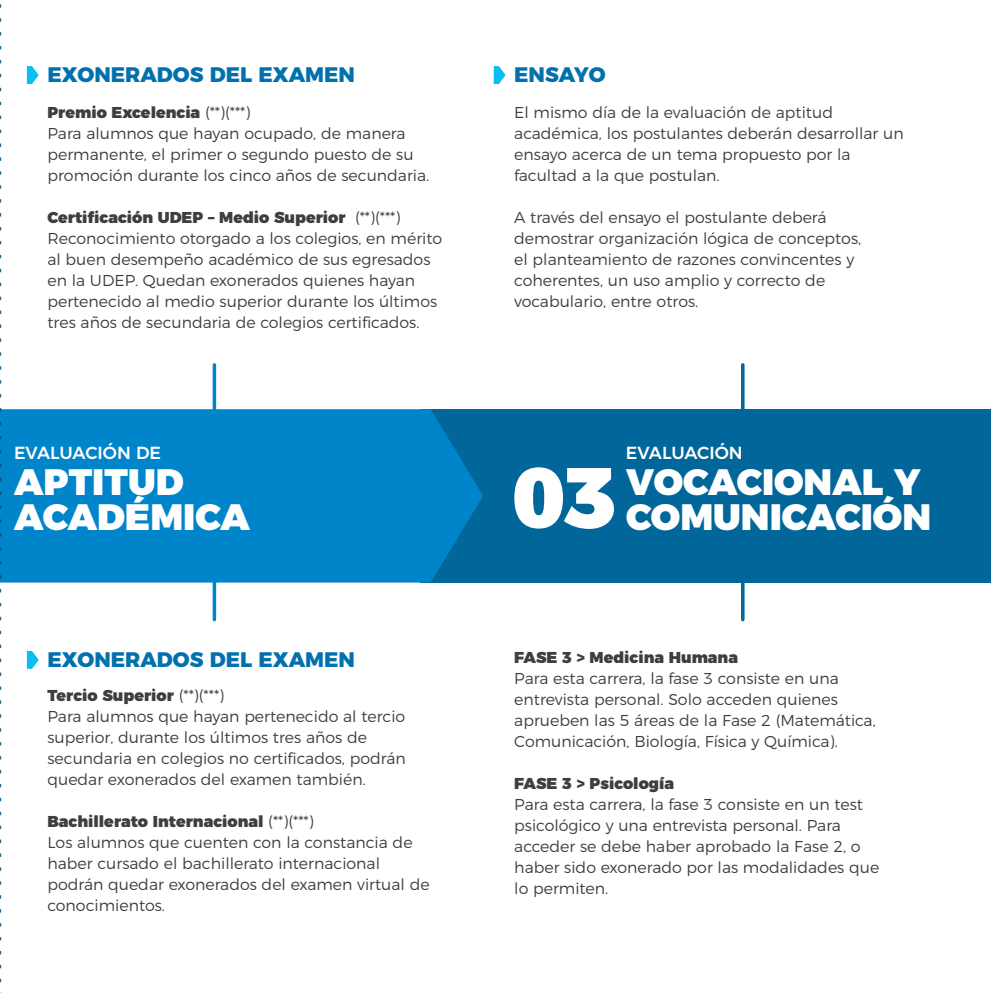
<style>
.page{position:relative;width:991px;height:993px;background:#fff}
.page>*{position:absolute;margin:0;border:0;box-sizing:border-box;transform-origin:0 0}
.t1{font:900 85.75px "Montserrat";color:#fff}
.t2{font:900 36.75px/35px "Montserrat";color:#fff}
.t3{font:800 21px "Montserrat";color:#0071ad}
.t4{font:500 17.5px "Montserrat";color:#fff}
.t5{font:300 15.75px/21px "Montserrat";color:#3e3e3f}
.t6{font:900 15.75px "Montserrat";color:#3e3e3f}
.s1{font-weight:900}
</style>
<div class="page">
<div style="left:420px;top:409px;width:571px;height:173px;background:#01669a"></div>
<div style="left:1px;top:409px;width:482px;height:173px;background:#0084ca"></div>
<svg style="left:27px;top:651px;width:12px;height:17px"></svg>
<svg style="left:27px;top:66px;width:12px;height:18px"></svg>
<svg style="left:0;top:4px;width:1px;height:979px"></svg>
<hr style="left:213px;top:547px;width:3px;height:72px;background:#0084ca">
<hr style="left:213px;top:365px;width:3px;height:72px;background:#0084ca">
<hr style="left:741px;top:547px;width:3px;height:72px;background:#01669a">
<hr style="left:741px;top:365px;width:3px;height:72px;background:#01669a">
<svg style="left:494px;top:66px;width:11px;height:18px"></svg>
<h3 class="t3" style="left:47px;top:57px;width:309px">EXONERADOS DEL EXAMEN</h3>
<p class="t5" style="left:47px;top:101px;width:383px"><span class="s1">Premio Excelencia</span> (**)(***)<br>Para alumnos que hayan ocupado, de manera permanente, el primer o segundo puesto de su promoción durante los cinco años de secundaria.</p>
<p class="t5" style="left:47px;top:205px;width:396px"><span class="s1">Certificación UDEP – Medio Superior</span> (**)(***)<br>Reconocimiento otorgado a los colegios, en mérito al buen desempeño académico de sus egresados en la UDEP. Quedan exonerados quienes hayan pertenecido al medio superior durante los últimos tres años de secundaria de colegios certificados.</p>
<p class="t4" style="left:14px;top:438px;width:149px">EVALUACIÓN DE</p>
<h2 class="t2" style="left:14px;top:461px;width:237px">APTITUD<br>ACADÉMICA</h2>
<h3 class="t3" style="left:47px;top:642px;width:309px">EXONERADOS DEL EXAMEN</h3>
<p class="t5" style="left:47px;top:683px;width:360px"><span class="s1">Tercio Superior</span> (**)(***)<br>Para alumnos que hayan pertenecido al tercio superior, durante los últimos tres años de secundaria en colegios no certificados, podrán quedar exonerados del examen también.</p>
<p class="t5" style="left:47px;top:809px;width:384px"><span class="s1">Bachillerato Internacional</span> (**)(***)<br>Los alumnos que cuenten con la constancia de haber cursado el bachillerato internacional podrán quedar exonerados del examen virtual de conocimientos.</p>
<h3 class="t3" style="left:514px;top:57px;width:93px">ENSAYO</h3>
<p class="t5" style="left:514px;top:101px;width:391px">El mismo día de la evaluación de aptitud académica, los postulantes deberán desarrollar un ensayo acerca de un tema propuesto por la facultad a la que postulan.</p>
<p class="t5" style="left:514px;top:205px;width:348px">A través del ensayo el postulante deberá demostrar organización lógica de conceptos, el planteamiento de razones convincentes y coherentes, un uso amplio y correcto de vocabulario, entre otros.</p>
<h1 class="t1" style="left:512px;top:425px;width:106px">03</h1>
<p class="t4" style="left:626px;top:438px;width:118px">EVALUACIÓN</p>
<h2 class="t2" style="left:626px;top:461px;width:296px">VOCACIONAL Y</h2>
<h2 class="t2" style="left:626px;top:496px;width:306px">COMUNICACIÓN</h2>
<p class="t6" style="left:514px;top:643px;width:225px">FASE 3 &gt; Medicina Humana</p>
<p class="t5" style="left:514px;top:666px;width:363px">Para esta carrera, la fase 3 consiste en una entrevista personal. Solo acceden quienes aprueben las 5 áreas de la Fase 2 (Matemática, Comunicación, Biología, Física y Química).</p>
<p class="t6" style="left:514px;top:769px;width:161px">FASE 3 &gt; Psicología</p>
<p class="t5" style="left:514px;top:792px;width:366px">Para esta carrera, la fase 3 consiste en un test psicológico y una entrevista personal. Para acceder se debe haber aprobado la Fase 2, o haber sido exonerado por las modalidades que lo permiten.</p>
</div>
